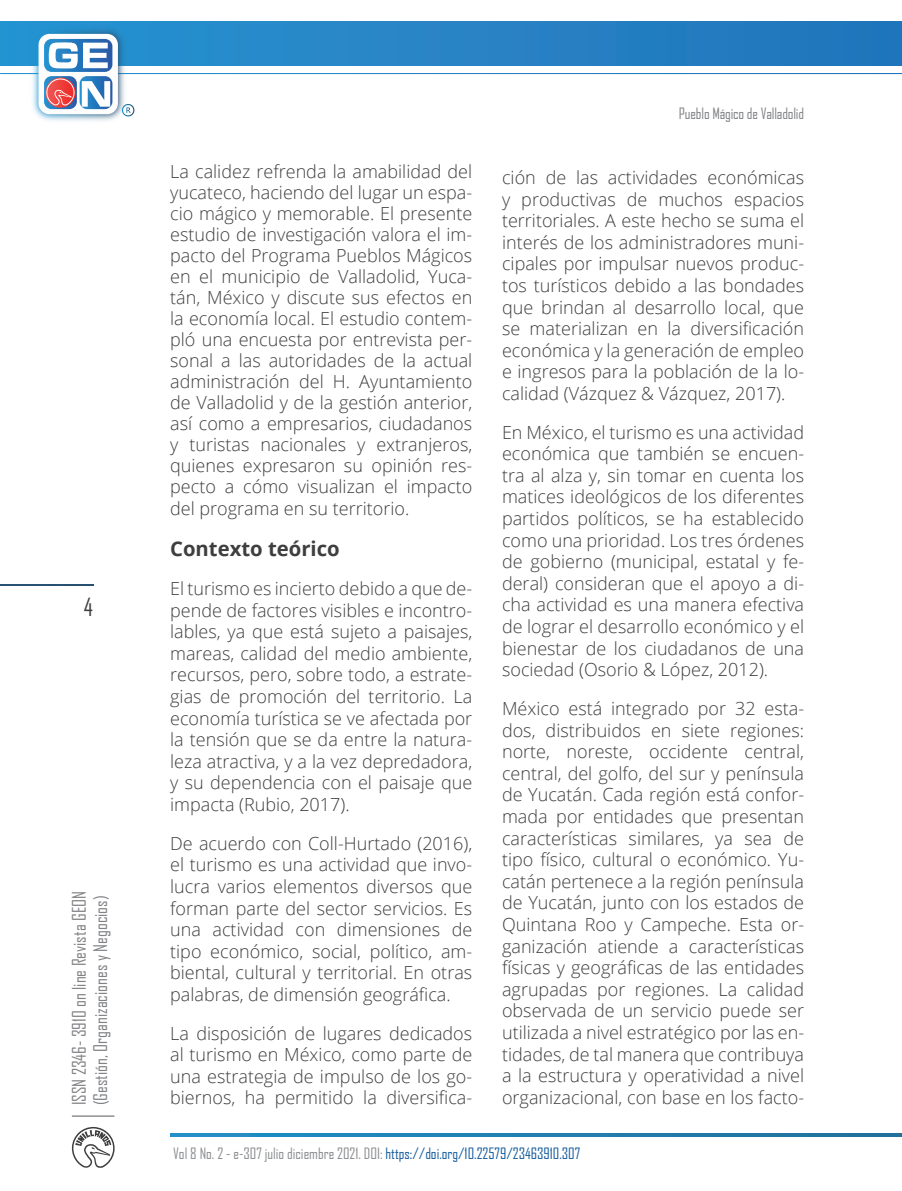
<style>
.page{position:relative;width:902px;height:1191px;background:#fff}
.page>*{position:absolute;margin:0;border:0;box-sizing:border-box;transform-origin:0 0}
.t1{font:24px "Agency FB";color:#3e3e3f}
.N1{font:700 20.25px "Open Sans";color:#3e3e3f}
.Cuerpo_de_Texto{font:300 18px/21.6px "Open Sans";color:#3e3e3f;text-align:justify}
.t2{font:18px/21.6px "Agency FB";color:#808285}
.t3{font:15px "Agency FB";color:#8b8d90}
.t4{font:15px "Agency FB";letter-spacing:-.01em;color:#808285}
.s1{color:#175d9e}
</style>
<div class="page">
<div style="left:1px;top:22px;width:900px;height:43px;background:#2781c4"></div>
<img style="left:0;top:21px;width:173px;height:100px">
<div style="left:39px;top:34px;width:79px;height:80px;background:#fdfdfd;border-radius:11px"></div>
<svg style="left:44px;top:39px;width:68px;height:70px"></svg>
<hr style="left:72px;top:1115px;width:42px;height:1px;background:#57585a">
<svg style="left:72px;top:1126px;width:43px;height:42px"></svg>
<svg style="left:170px;top:1133px;width:731px;height:4px;background:#217fb1"></svg>
<hr style="left:0;top:584px;width:93px;height:1px;background:#275172">
<h1 class="t1" style="left:84px;top:592px;width:11px">4</h1>
<p class="t2" style="left:68px;top:1105px;width:216px;rotate:-90deg">ISSN 2346- 3910 on line Revista GEON (Gestión, Organizaciones y Negocios)</p>
<p class="Cuerpo_de_Texto" style="left:170px;top:161px;width:303px;line-height:21px">La calidez refrenda la amabilidad del yucateco, haciendo del lugar un espa&shy;cio mágico y memorable. El presente estudio de investigación valora el im&shy;pacto del Programa Pueblos Mágicos en el municipio de Valladolid, Yuca&shy;tán, México y discute sus efectos en la economía local. El estudio contem&shy;pló una encuesta por entrevista per&shy;sonal a las autoridades de la actual administración del H. Ayuntamiento de Valladolid y de la gestión anterior, así como a empresarios, ciudadanos y turistas nacionales y extranjeros, quienes expresaron su opinión res&shy;pecto a cómo visualizan el impacto del programa en su territorio.</p>
<p class="N1" style="left:170px;top:535px;width:171px">Contexto teórico</p>
<p class="Cuerpo_de_Texto" style="left:170px;top:577px;width:303px">El turismo es incierto debido a que de&shy;pende de factores visibles e incontro&shy;lables, ya que está sujeto a paisajes, mareas, calidad del medio ambiente, recursos, pero, sobre todo, a estrate&shy;gias de promoción del territorio. La economía turística se ve afectada por la tensión que se da entre la natura&shy;leza atractiva, y a la vez depredadora, y su dependencia con el paisaje que impacta (Rubio, 2017).</p>
<p class="Cuerpo_de_Texto" style="left:170px;top:832px;width:303px">De acuerdo con Coll-Hurtado (2016), el turismo es una actividad que invo&shy;lucra varios elementos diversos que forman parte del sector servicios. Es una actividad con dimensiones de tipo económico, social, político, am&shy;biental, cultural y territorial. En otras palabras, de dimensión geográfica.</p>
<p class="Cuerpo_de_Texto" style="left:170px;top:1021px;width:303px">La disposición de lugares dedicados al turismo en México, como parte de una estrategia de impulso de los go&shy;biernos, ha permitido la diversifica-</p>
<p class="t4" style="left:679px;top:105px;width:127px">Pueblo Mágico de Valladolid</p>
<p class="Cuerpo_de_Texto" style="left:502px;top:166px;width:303px">ción de las actividades económicas y productivas de muchos espacios territoriales. A este hecho se suma el interés de los administradores muni&shy;cipales por impulsar nuevos produc&shy;tos turísticos debido a las bondades que brindan al desarrollo local, que se materializan en la diversificación económica y la generación de empleo e ingresos para la población de la lo&shy;calidad (Vázquez &amp; Vázquez, 2017).</p>
<p class="Cuerpo_de_Texto" style="left:502px;top:421px;width:303px">En México, el turismo es una actividad económica que también se encuen&shy;tra al alza y, sin tomar en cuenta los matices ideológicos de los diferentes partidos políticos, se ha establecido como una prioridad. Los tres órdenes de gobierno (municipal, estatal y fe&shy;deral) consideran que el apoyo a di&shy;cha actividad es una manera efectiva de lograr el desarrollo económico y el bienestar de los ciudadanos de una sociedad (Osorio &amp; López, 2012).</p>
<p class="Cuerpo_de_Texto" style="left:502px;top:697px;width:303px">México está integrado por 32 esta&shy;dos, distribuidos en siete regiones: norte, noreste, occidente central, central, del golfo, del sur y península de Yucatán. Cada región está confor&shy;mada por entidades que presentan características similares, ya sea de tipo físico, cultural o económico. Yu&shy;catán pertenece a la región península de Yucatán, junto con los estados de Quintana Roo y Campeche. Esta or&shy;ganización atiende a características físicas y geográficas de las entidades agrupadas por regiones. La calidad observada de un servicio puede ser utilizada a nivel estratégico por las en&shy;tidades, de tal manera que contribuya a la estructura y operatividad a nivel organizacional, con base en los facto-</p>
<p class="t3" style="left:173px;top:1144px;width:408px">Vol 8 No. 2 - e-307 julio diciembre 2021. DOI: <span class="s1">https://doi.org/10.22579/23463910.307</span></p>
</div>
